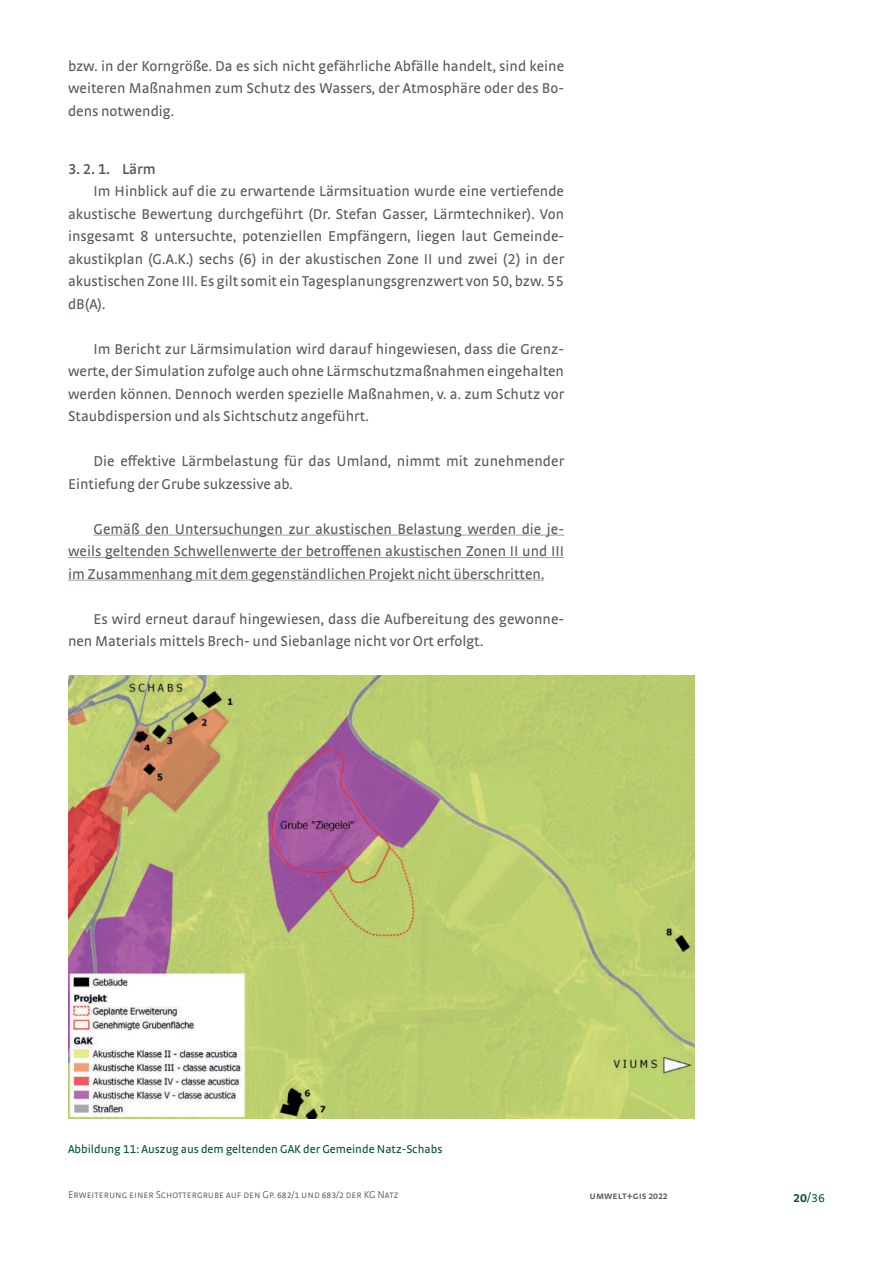
<style>
.page{position:relative;width:893px;height:1263px;background:#fff}
.page>*{position:absolute;margin:0;border:0;box-sizing:border-box;transform-origin:0 0}
.t1{font:15px/22.5px "Strada TF";color:#57585a;text-align:justify}
.t2{font:600 15px "Strada TF";color:#57585a}
.t3{font:300 15px "Strada SC";color:#015330}
.t4{font:12px "Strada TF";color:#015330}
.t5{font:300 10.5px "Strada SC";color:#57585a}
.t6{font:600 10.5px "Strada SC";color:#57585a}
.s1{font-weight:600}
</style>
<div class="page">
<hr style="left:94px;top:535px;width:470px;height:1px;background:#8ea08f">
<hr style="left:68px;top:557px;width:496px;height:1px;background:#8ea08f">
<hr style="left:68px;top:580px;width:476px;height:1px;background:#8ea08f">
<img style="left:68px;top:675px;width:627px;height:443px">
<p class="t1" style="left:68px;top:55px;width:498px">bzw. in der Korngröße. Da es sich nicht gefährliche Abfälle handelt, sind keine weiteren Maßnahmen zum Schutz des Wassers, der Atmosphäre oder des Bo&shy;dens notwendig.</p>
<p class="t2" style="left:68px;top:161px;width:89px">3. 2. 1. Lärm</p>
<p class="t1" style="left:68px;top:180px;width:498px;text-indent:26px">Im Hinblick auf die zu erwartende Lärmsituation wurde eine vertiefende akustische Bewertung durchgeführt (Dr. Stefan Gasser, Lärmtechniker). Von insgesamt 8 untersuchte, potenziellen Empfängern, liegen laut Gemeinde&shy;akustikplan (G.A.K.) sechs (6) in der akustischen Zone II und zwei (2) in der akustischen Zone III. Es gilt somit ein Tagesplanungsgrenzwert von 50, bzw. 55 dB(A).</p>
<p class="t1" style="left:68px;top:338px;width:498px;text-indent:26px">Im Bericht zur Lärmsimulation wird darauf hingewiesen, dass die Grenz&shy;werte, der Simulation zufolge auch ohne Lärmschutzmaßnahmen eingehalten werden können. Dennoch werden spezielle Maßnahmen, v. a. zum Schutz vor Staubdispersion und als Sichtschutz angeführt.</p>
<p class="t1" style="left:68px;top:450px;width:498px;text-indent:26px">Die effektive Lärmbelastung für das Umland, nimmt mit zunehmender<br>Eintiefung der Grube sukzessive ab.</p>
<p class="t1" style="left:68px;top:518px;width:498px;text-indent:26px">Gemäß den Untersuchungen zur akustischen Belastung werden die je&shy;weils geltenden Schwellenwerte der betroffenen akustischen Zonen II und III im Zusammenhang mit dem gegenständlichen Projekt nicht überschritten.</p>
<p class="t1" style="left:68px;top:608px;width:498px;text-indent:26px">Es wird erneut darauf hingewiesen, dass die Aufbereitung des gewonne&shy;nen Materials mittels Brech- und Siebanlage nicht vor Ort erfolgt.</p>
<p class="t4" style="left:68px;top:1143px;width:376px">Abbildung 11: Auszug aus dem geltenden GAK der Gemeinde Natz-Schabs</p>
<p class="t5" style="left:68px;top:1188px;width:332px">Erweiterung einer Schottergrube auf den Gp. 682/1 und 683/2 der KG Natz</p>
<p class="t6" style="left:590px;top:1189px;width:80px">umwelt+gis 2022</p>
<p class="t3" style="left:793px;top:1188px;width:33px"><span class="s1">20</span>/36</p>
</div>
